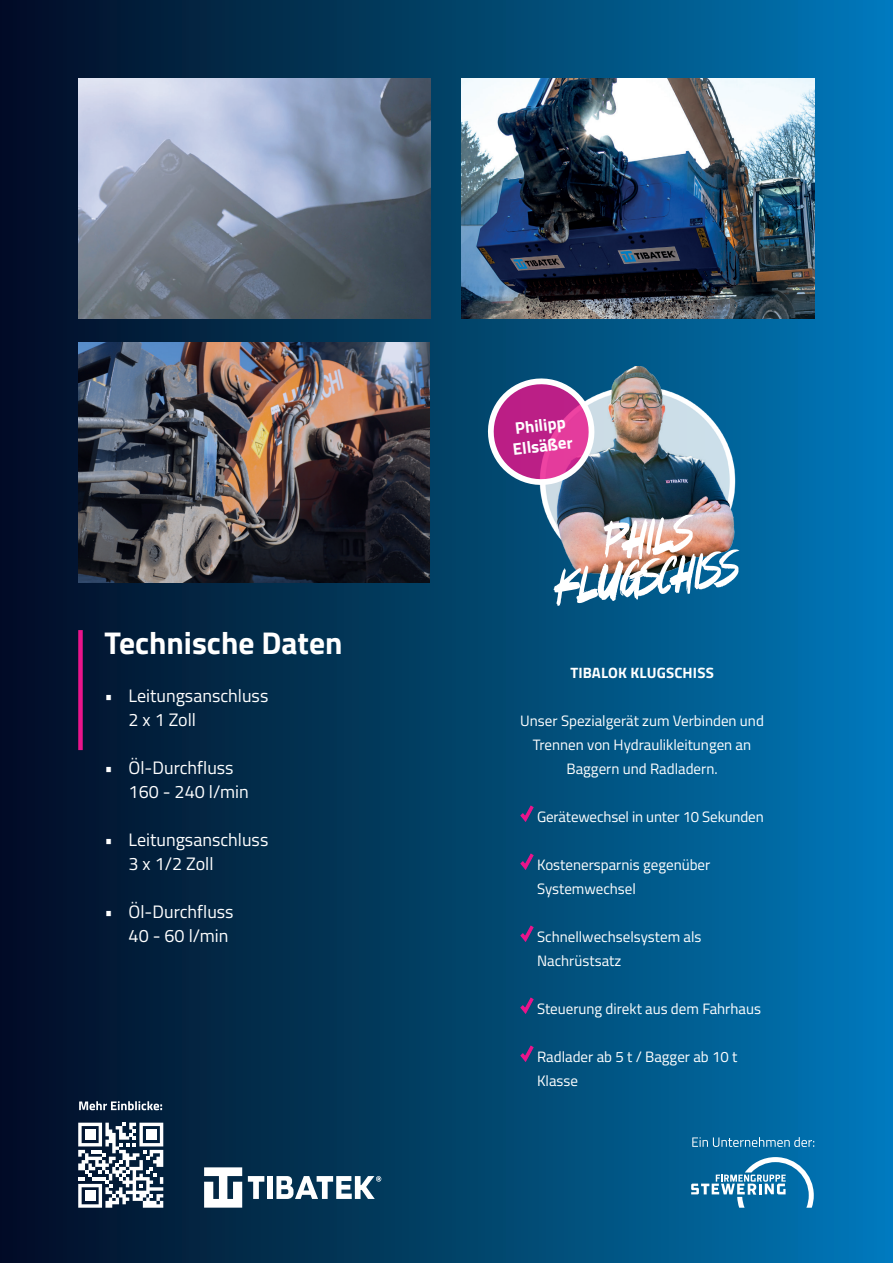
<style>
.page{position:relative;width:893px;height:1263px;background:#fff}
.page>*{position:absolute;margin:0;border:0;box-sizing:border-box;transform-origin:0 0}
.t1{font:49.5px "Good Looking Karma";color:#fff}
.t2{font:700 31.5px "Titillium Web";color:#fff}
.t3{font:18px/24px "Titillium Web";color:#fff}
.t4{font:700 16.8px "Titillium Web";color:#fff}
.t5{font:15px/24px "Titillium Web";color:#fff}
.t6{font:700 15px "Titillium Web";letter-spacing:.01em;color:#fff}
</style>
<div class="page">
<div style="left:0;top:0;width:893px;height:1263px;background:linear-gradient(to right,#030c20,#0078b6)"></div>
<img style="left:78px;top:78px;width:352px;height:240px">
<img style="left:461px;top:78px;width:354px;height:240px">
<img style="left:78px;top:342px;width:351px;height:240px">
<svg style="left:519px;top:805px;width:15px;height:18px"></svg>
<svg style="left:519px;top:853px;width:15px;height:18px"></svg>
<svg style="left:519px;top:925px;width:15px;height:18px"></svg>
<svg style="left:519px;top:997px;width:15px;height:18px"></svg>
<svg style="left:519px;top:1045px;width:15px;height:18px"></svg>
<div style="left:78px;top:630px;width:5px;height:120px;background:#ea148b"></div>
<svg style="left:78px;top:1123px;width:85px;height:85px"></svg>
<div style="left:85px;top:1191px;width:10px;height:10px;background:#fff"></div>
<svg style="left:691px;top:1157px;width:123px;height:51px;background:#3888b3"></svg>
<svg style="left:692px;top:1137px;width:122px;height:10px"></svg>
<svg style="left:79px;top:1101px;width:83px;height:9px"></svg>
<svg style="left:204px;top:1167px;width:38px;height:40px"></svg>
<svg style="left:248px;top:1176px;width:16px;height:23px"></svg>
<div style="left:267px;top:1176px;width:6px;height:23px;background:#fff"></div>
<svg style="left:276px;top:1176px;width:105px;height:23px"></svg>
<img style="left:535px;top:366px;width:214px;height:258px">
<svg style="left:486px;top:376px;width:111px;height:111px;background:#a05599"></svg>
<p class="t2" style="left:105px;top:619px;width:239px">Technische Daten</p>
<p class="t3" style="left:129px;top:683px;width:141px;text-indent:-24px">• Leitungsanschluss<br>2 x 1 Zoll</p>
<p class="t3" style="left:129px;top:755px;width:122px;text-indent:-24px">• Öl-Durchfluss<br>160 - 240 l/min</p>
<p class="t3" style="left:129px;top:827px;width:141px;text-indent:-24px">• Leitungsanschluss<br>3 x 1/2 Zoll</p>
<p class="t3" style="left:105px;top:899px;width:131px;text-align:right">• Öl-Durchfluss<br>40 - 60 l/min</p>
<p class="t4" style="left:514px;top:415px;width:52px;rotate:-6deg">Philipp</p>
<p class="t4" style="left:512px;top:436px;width:62px;rotate:-6deg">Ellsäßer</p>
<p class="t1" style="left:599px;top:507px;width:92px;rotate:-6deg">phIls</p>
<p class="t1" style="left:553px;top:552px;width:184px;rotate:-6deg">KlUgsChIss</p>
<p class="t6" style="left:570px;top:661px;width:145px">TIBALOK KLUGSCHISS</p>
<p class="t5" style="left:520px;top:708px;width:245px;text-align:center">Unser Spezialgerät zum Verbinden und<br>Trennen von Hydraulikleitungen an<br>Baggern und Radladern.</p>
<p class="t5" style="left:537px;top:804px;width:228px">Gerätewechsel in unter 10 Sekunden</p>
<p class="t5" style="left:537px;top:852px;width:175px">Kostenersparnis gegenüber<br>Systemwechsel</p>
<p class="t5" style="left:537px;top:924px;width:166px">Schnellwechselsystem als<br>Nachrüstsatz</p>
<p class="t5" style="left:537px;top:996px;width:225px">Steuerung direkt aus dem Fahrhaus</p>
<p class="t5" style="left:537px;top:1044px;width:202px">Radlader ab 5 t / Bagger ab 10 t<br>Klasse</p>
</div>
